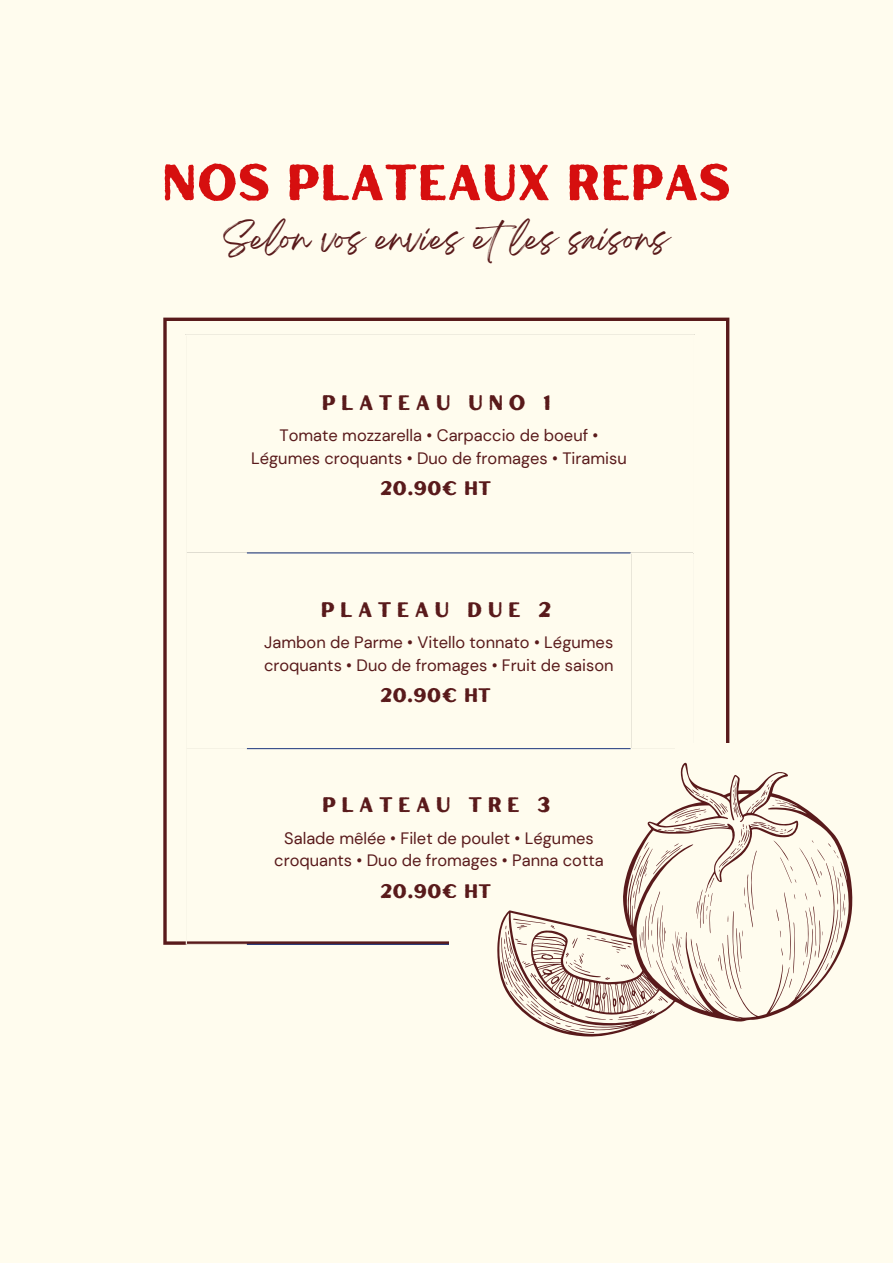
<style>
.page{position:relative;width:893px;height:1264px;background:#fff}
.page>*{position:absolute;margin:0;border:0;box-sizing:border-box;transform-origin:0 0}
.t1{font:50.4px "Hertical Sans Rough";color:#d60f0f}
.t2{font:29.4px "Breathing";color:#591a1b}
.t3{font:21px "Hertical Sans Rough";letter-spacing:.26em;color:#591a1b}
.t4{font:19.5px "Hertical Sans Rough";color:#591a1b}
.t5{font:16.5px/22.5px "DM Sans";color:#591a1b;text-align:center}
</style>
<div class="page">
<div style="left:0;top:0;width:892px;height:1262px;background:#fffcee"></div>
<svg style="left:163px;top:317px;width:566px;height:627px"></svg>
<hr style="left:247px;top:552px;width:383px;height:1px;background:#243f87">
<hr style="left:247px;top:748px;width:383px;height:1px;background:#243f87">
<hr style="left:247px;top:944px;width:384px;height:1px;background:#243f87">
<hr style="left:630px;top:553px;width:1px;height:195px;background:#fffcee">
<hr style="left:693px;top:553px;width:1px;height:195px;background:#fffcee">
<hr style="left:187px;top:552px;width:60px;height:1px;background:#fffcee">
<hr style="left:630px;top:552px;width:63px;height:1px;background:#fffcee">
<hr style="left:187px;top:748px;width:60px;height:1px;background:#fffcee">
<hr style="left:630px;top:748px;width:63px;height:1px;background:#fffcee">
<hr style="left:187px;top:943px;width:60px;height:1px;background:#fffcee">
<hr style="left:186px;top:335px;width:1px;height:609px;background:#fffcee">
<hr style="left:693px;top:335px;width:1px;height:218px;background:#fffcee">
<hr style="left:186px;top:334px;width:508px;height:1px;background:#fffcee">
<div style="left:449px;top:898px;width:245px;height:108px;background:#fffcee"></div>
<div style="left:675px;top:743px;width:107px;height:245px;background:#fffcee"></div>
<svg style="left:497px;top:762px;width:355px;height:274px"></svg>
<h1 class="t1" style="left:162px;top:148px;width:570px">NOS PLATEAUX REPAS</h1>
<h2 class="t2" style="left:223px;top:230px;width:447px">Selon vos envies etles saisons</h2>
<p class="t3" style="left:322px;top:388px;width:230px">PLATEAU UNO 1</p>
<p class="t5" style="left:251px;top:424px;width:377px">Tomate mozzarella • Carpaccio de boeuf •<br>Légumes croquants • Duo de fromages • Tiramisu</p>
<p class="t4" style="left:380px;top:475px;width:112px">20.90€ HT</p>
<p class="t3" style="left:320px;top:594px;width:232px">PLATEAU DUE 2</p>
<p class="t5" style="left:264px;top:631px;width:351px;text-align:left">Jambon de Parme • Vitello tonnato • Légumes croquants • Duo de fromages • Fruit de saison</p>
<p class="t4" style="left:380px;top:681px;width:112px">20.90€ HT</p>
<p class="t3" style="left:322px;top:790px;width:230px">PLATEAU TRE 3</p>
<p class="t5" style="left:274px;top:827px;width:331px">Salade mêlée • Filet de poulet • Légumes croquants • Duo de fromages • Panna cotta</p>
<p class="t4" style="left:380px;top:877px;width:112px">20.90€ HT</p>
</div>
